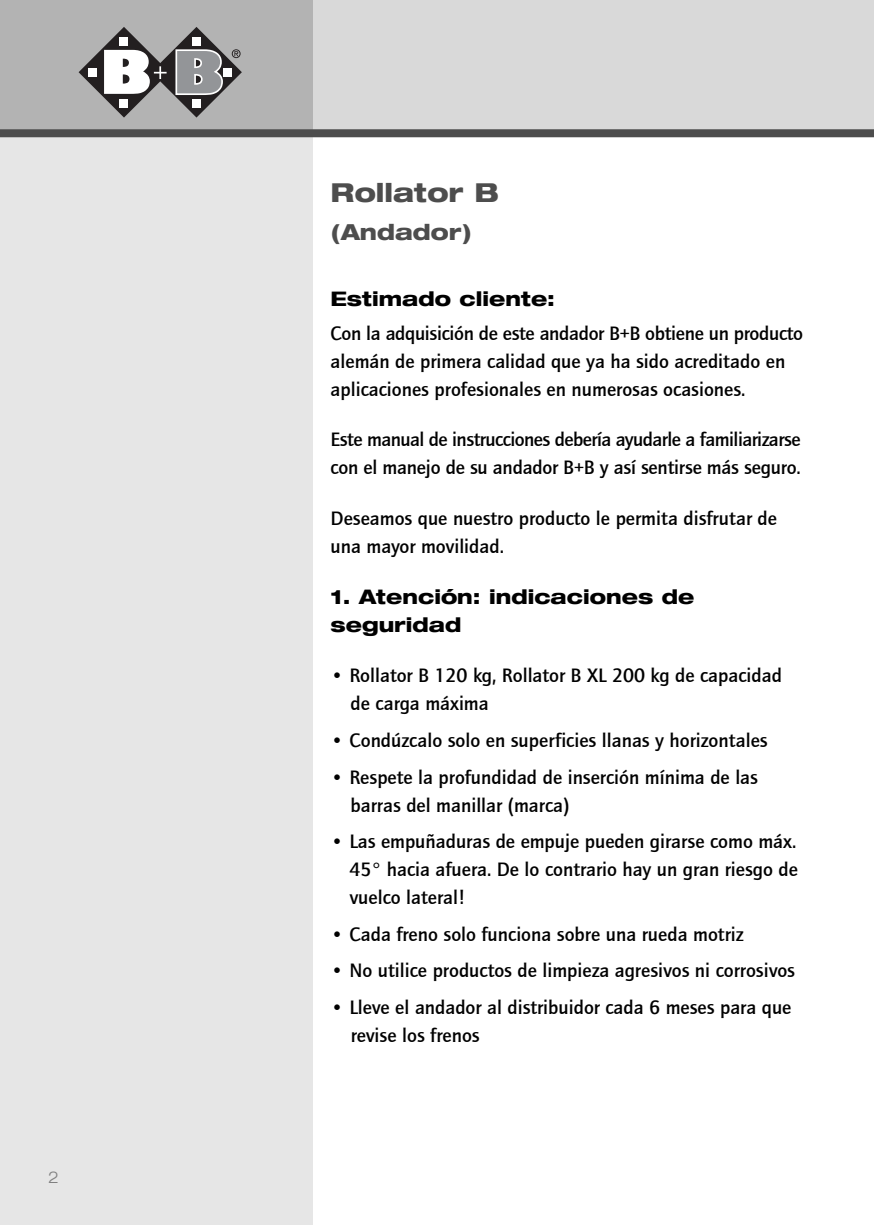
<style>
.page{position:relative;width:874px;height:1225px;background:#fff}
.page>*{position:absolute;margin:0;border:0;box-sizing:border-box;transform-origin:0 0}
.t1{font:800 expanded 26px "Helvetica Neue";color:#4d4d4d}
.t2{font:800 expanded 22px "Helvetica Neue";color:#4d4d4d}
.t3{font:500 20px/28px "Quay Sans";color:#000}
.t4{font:500 20px/28px "Quay Sans";letter-spacing:-.025em;color:#000}
.t5{font:800 expanded 20px/28px "Helvetica Neue";color:#000}
.t6{font:300 16px "Helve Neu Lig Ext";color:#808080}
</style>
<div class="page">
<div style="left:312px;top:0;width:561px;height:133px;background:#d9d9d9"></div>
<div style="left:0;top:0;width:312px;height:133px;background:#b3b3b3"></div>
<svg style="left:79px;top:27px;width:163px;height:91px"></svg>
<div style="left:0;top:133px;width:312px;height:1092px;background:#e6e6e6"></div>
<div style="left:0;top:129px;width:873px;height:8px;background:#4d4d4d"></div>
<p class="t6" style="left:48px;top:1171px;width:12px">2</p>
<h1 class="t1" style="left:330px;top:182px;width:170px">Rollator B</h1>
<p class="t2" style="left:330px;top:223px;width:143px">(Andador)</p>
<p class="t5" style="left:330px;top:286px;width:226px">Estimado cliente:</p>
<p class="t3" style="left:330px;top:321px;width:474px">Con la adquisición de este andador B+B obtiene un producto alemán de primera calidad que ya ha sido acreditado en aplicaciones profesionales en numerosas ocasiones.</p>
<p class="t4" style="left:330px;top:427px;width:471px">Este manual de instrucciones debería ayudarle a familiarizarse con el manejo de su andador B+B y así sentirse más seguro.</p>
<p class="t3" style="left:330px;top:506px;width:447px">Deseamos que nuestro producto le permita disfrutar de una mayor movilidad.</p>
<p class="t5" style="left:330px;top:584px;width:365px">1. Atención: indicaciones de seguridad</p>
<p class="t3" style="left:350px;top:663px;width:432px;text-indent:-20px">• Rollator B 120 kg, Rollator B XL 200 kg de capacidad de carga máxima</p>
<p class="t3" style="left:330px;top:728px;width:438px">• Condúzcalo solo en superficies llanas y horizontales</p>
<p class="t3" style="left:350px;top:764px;width:408px;text-indent:-20px">• Respete la profundidad de inserción mínima de las barras del manillar (marca)</p>
<p class="t3" style="left:349px;top:829px;width:450px;text-align:justify;text-indent:-19px">• Las empuñaduras de empuje pueden girarse como máx.<br>45° hacia afuera. De lo contrario hay un gran riesgo de vuelco lateral!</p>
<p class="t3" style="left:330px;top:921px;width:414px">• Cada freno solo funciona sobre una rueda motriz</p>
<p class="t3" style="left:330px;top:958px;width:465px">• No utilice productos de limpieza agresivos ni corrosivos</p>
<p class="t3" style="left:350px;top:994px;width:442px;text-indent:-20px">• Lleve el andador al distribuidor cada 6 meses para que revise los frenos</p>
</div>
